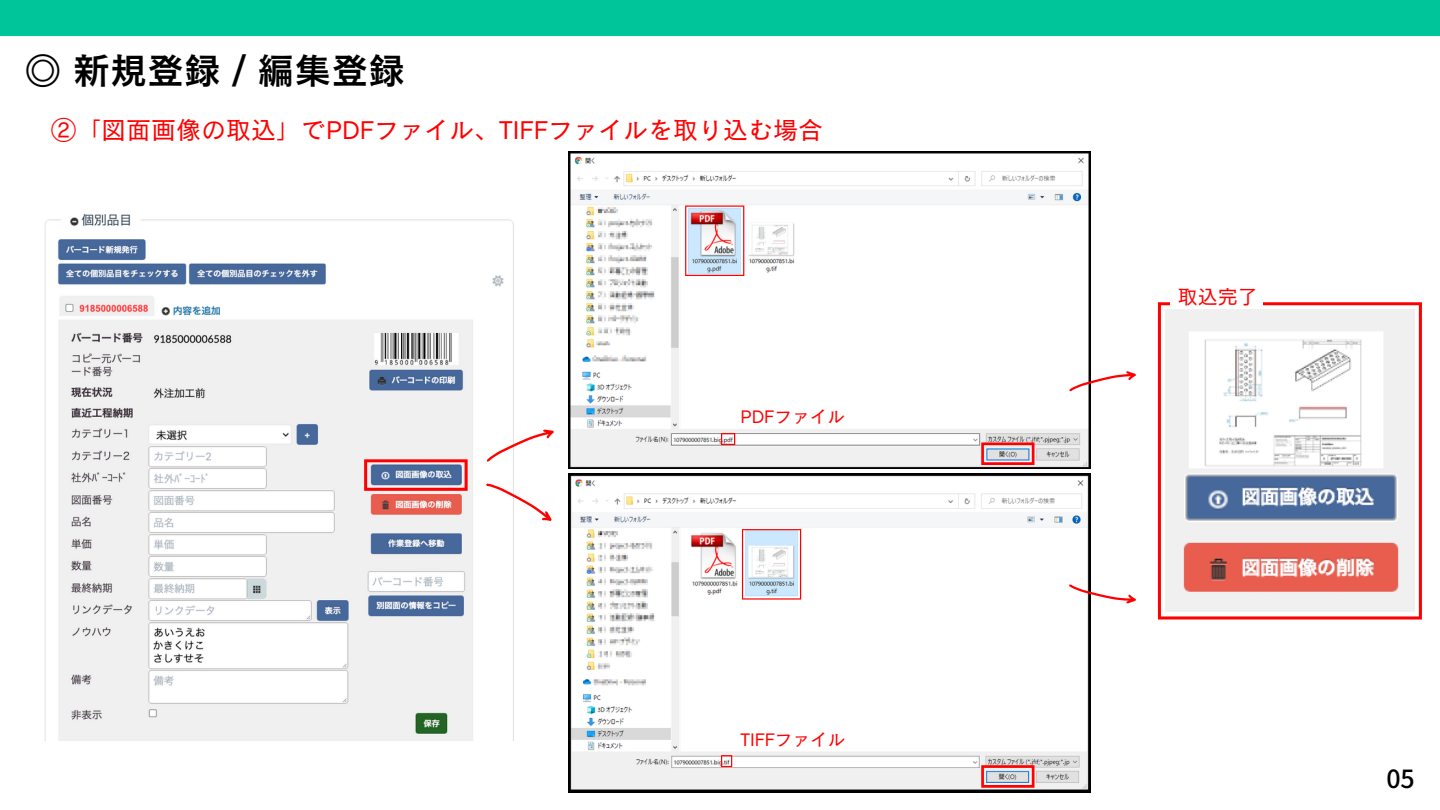
<style>
.page{position:relative;width:1440px;height:810px;background:#fff}
.page>*{position:absolute;margin:0;border:0;box-sizing:border-box;transform-origin:0 0}
.t1{font:37px "Canva Cezanne Pro N DB";color:#000}
.t2{font:25px "Canva Cezanne Pro N M";color:#f00}
.t3{font:500 25px "Noto Sans JP";color:#000}
.t4{font:20px "Canva Cezanne Pro N M";color:#f00}
.t5{font:17.7px "Canva Cezanne Pro N M";color:#f00}
</style>
<div class="page">
<div style="left:0;top:0;width:1440px;height:35px;background:#00c49a"></div>
<img style="left:44px;top:214px;width:470px;height:527px">
<svg style="left:483px;top:427px;width:71px;height:35px"></svg>
<svg style="left:486px;top:473px;width:66px;height:56px"></svg>
<svg style="left:364px;top:459px;width:104px;height:32px;background:#a2768e"></svg>
<svg style="left:1158px;top:302px;width:264px;height:318px"></svg>
<div style="left:1170px;top:285px;width:93px;height:22px;background:#fff"></div>
<img style="left:568px;top:151px;width:523px;height:317px">
<svg style="left:981px;top:443px;width:53px;height:22px"></svg>
<svg style="left:721px;top:433px;width:14px;height:12px"></svg>
<svg style="left:685px;top:206px;width:59px;height:70px"></svg>
<img style="left:568px;top:473px;width:523px;height:319px">
<svg style="left:721px;top:755px;width:11px;height:12px"></svg>
<svg style="left:981px;top:765px;width:54px;height:23px"></svg>
<svg style="left:742px;top:529px;width:59px;height:71px"></svg>
<svg style="left:1068px;top:370px;width:68px;height:21px"></svg>
<svg style="left:1068px;top:584px;width:68px;height:20px"></svg>
<h1 class="t1" style="left:25px;top:51px;width:382px">◎ 新規登録 / 編集登録</h1>
<p class="t2" style="left:51px;top:117px;width:773px">②「図面画像の取込」でPDFファイル、TIFFファイルを取り込む場合</p>
<p class="t5" style="left:740px;top:407px;width:106px">PDFファイル</p>
<p class="t5" style="left:740px;top:731px;width:107px">TIFFファイル</p>
<p class="t4" style="left:1178px;top:287px;width:81px">取込完了</p>
<p class="t3" style="left:1386px;top:759px;width:30px">05</p>
</div>
